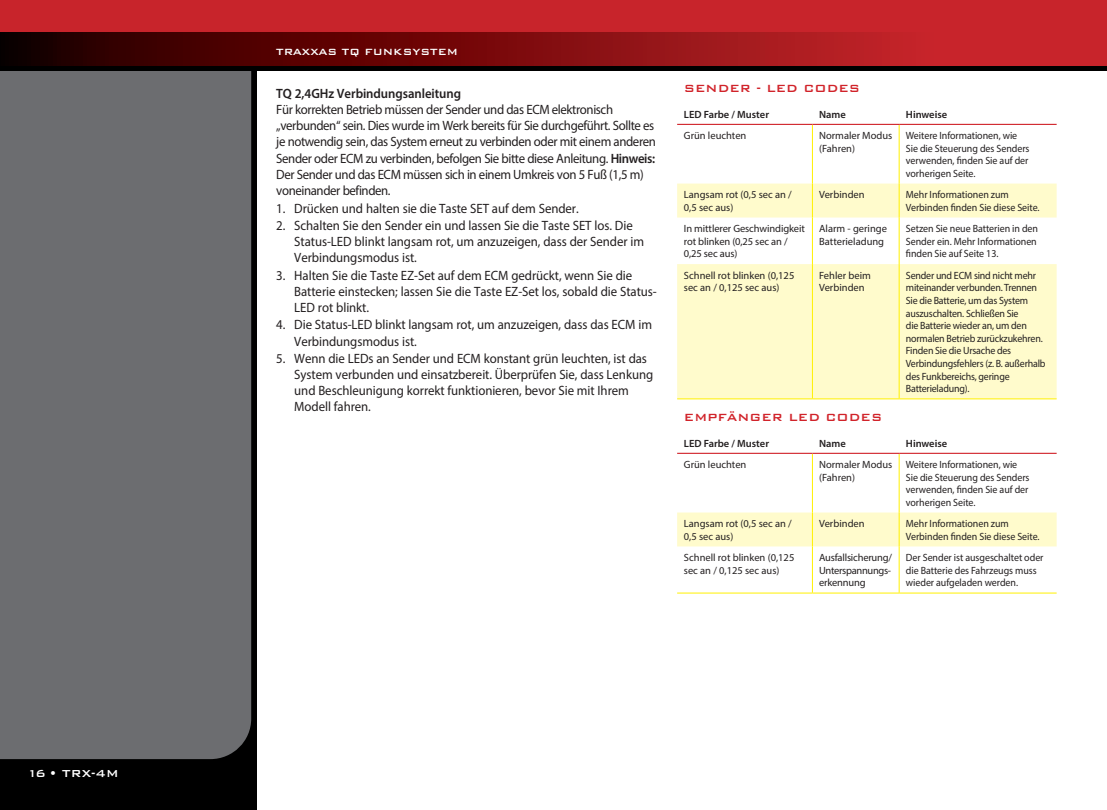
<style>
.page{position:relative;width:1107px;height:810px;background:#fff}
.page>*{position:absolute;margin:0;border:0;box-sizing:border-box;transform-origin:0 0}
.t1{font:500 13.8px "Bank Gothic BT";color:#d1232a}
.t2{font:13.5px/16.2px "Myriad Pro";letter-spacing:-.005em;color:#231f20;scale:.95 1}
.t3{font:13.5px/16.2px "Myriad Pro";letter-spacing:-.03em;color:#231f20;scale:.95 1}
.t4{font:600 13.5px "Myriad Pro";letter-spacing:-.005em;color:#231f20;scale:.95 1}
.t5{font:500 13.5px "Bank Gothic BT";color:#fff}
.t6{font:500 12px "Bank Gothic BT";color:#fff}
.t7{font:10.5px/12.6px "Myriad Pro";letter-spacing:-.005em;color:#231f20;scale:.95 1}
.t8{font:10.5px/12.6px "Myriad Pro";letter-spacing:-.005em;color:#231f20}
.t9{font:600 10.5px "Myriad Pro";color:#231f20}
.s1{font-weight:600}
</style>
<div class="page">
<div style="left:0;top:13px;width:256px;height:797px;background:#000"></div>
<div style="left:0;top:71px;width:251px;height:688px;background:#6c6d70"></div>
<div style="left:0;top:0;width:1107px;height:70px;background:#000"></div>
<div style="left:0;top:0;width:1107px;height:51px;background:#c8242b"></div>
<svg style="left:0;top:32px;width:1107px;height:34px;background:#7f0f12"></svg>
<div style="left:677px;top:184px;width:380px;height:34px;background:#fffbcc"></div>
<div style="left:677px;top:264px;width:380px;height:135px;background:#fffbcc"></div>
<div style="left:677px;top:513px;width:380px;height:33px;background:#fffbcc"></div>
<hr style="left:812px;top:125px;width:1px;height:59px;background:#fff101">
<hr style="left:899px;top:125px;width:1px;height:59px;background:#fff101">
<hr style="left:812px;top:184px;width:1px;height:34px;background:#fff101">
<hr style="left:899px;top:184px;width:1px;height:34px;background:#fff101">
<hr style="left:812px;top:218px;width:1px;height:46px;background:#fff101">
<hr style="left:899px;top:218px;width:1px;height:46px;background:#fff101">
<hr style="left:812px;top:264px;width:1px;height:135px;background:#fff101">
<hr style="left:899px;top:264px;width:1px;height:135px;background:#fff101">
<hr style="left:677px;top:399px;width:135px;height:1px;background:#fff101">
<hr style="left:812px;top:399px;width:87px;height:1px;background:#fff101">
<hr style="left:899px;top:399px;width:158px;height:1px;background:#fff101">
<hr style="left:812px;top:454px;width:1px;height:59px;background:#fff101">
<hr style="left:899px;top:454px;width:1px;height:59px;background:#fff101">
<hr style="left:812px;top:513px;width:1px;height:33px;background:#fff101">
<hr style="left:899px;top:513px;width:1px;height:33px;background:#fff101">
<hr style="left:812px;top:546px;width:1px;height:47px;background:#fff101">
<hr style="left:899px;top:546px;width:1px;height:47px;background:#fff101">
<hr style="left:677px;top:593px;width:135px;height:1px;background:#fff101">
<hr style="left:812px;top:593px;width:87px;height:1px;background:#fff101">
<hr style="left:899px;top:593px;width:158px;height:1px;background:#fff101">
<hr style="left:677px;top:124px;width:135px;height:1px;background:#d1232a">
<hr style="left:812px;top:124px;width:87px;height:1px;background:#d1232a">
<hr style="left:899px;top:124px;width:158px;height:1px;background:#d1232a">
<hr style="left:677px;top:453px;width:135px;height:1px;background:#d1232a">
<hr style="left:812px;top:453px;width:87px;height:1px;background:#d1232a">
<hr style="left:899px;top:453px;width:158px;height:1px;background:#d1232a">
<p class="t5" style="left:27px;top:766px;width:93px">16 • TRX-4M</p>
<p class="t6" style="left:276px;top:45px;width:183px">TRAXXAS TQ FUNKSYSTEM</p>
<p class="t4" style="left:276px;top:85px;width:196px">TQ 2,4GHz Verbindungsanleitung</p>
<p class="t3" style="left:276px;top:101px;width:401px">Für korrekten Betrieb müssen der Sender und das ECM elektronisch „verbunden“ sein. Dies wurde im Werk bereits für Sie durchgeführt. Sollte es je notwendig sein, das System erneut zu verbinden oder mit einem anderen Sender oder ECM zu verbinden, befolgen Sie bitte diese Anleitung. <span class="s1">Hinweis:<br></span>Der Sender und das ECM müssen sich in einem Umkreis von 5 Fuß (1,5 m) voneinander befinden.</p>
<p class="t2" style="left:276px;top:200px;width:320px">1. Drücken und halten sie die Taste SET auf dem Sender.</p>
<p class="t2" style="left:294px;top:217px;width:370px;text-indent:-18px">2. Schalten Sie den Sender ein und lassen Sie die Taste SET los. Die<br>Status-LED blinkt langsam rot, um anzuzeigen, dass der Sender im<br>Verbindungsmodus ist.</p>
<p class="t2" style="left:294px;top:267px;width:383px;text-indent:-18px">3. Halten Sie die Taste EZ-Set auf dem ECM gedrückt, wenn Sie die<br>Batterie einstecken; lassen Sie die Taste EZ-Set los, sobald die Status-<br>LED rot blinkt.</p>
<p class="t2" style="left:294px;top:316px;width:378px;text-indent:-18px">4. Die Status-LED blinkt langsam rot, um anzuzeigen, dass das ECM im<br>Verbindungsmodus ist.</p>
<p class="t2" style="left:294px;top:350px;width:379px;text-indent:-18px">5. Wenn die LEDs an Sender und ECM konstant grün leuchten, ist das System verbunden und einsatzbereit. Überprüfen Sie, dass Lenkung und Beschleunigung korrekt funktionieren, bevor Sie mit Ihrem Modell fahren.</p>
<p class="t1" style="left:684px;top:81px;width:178px">SENDER - LED CODES</p>
<p class="t9" style="left:684px;top:107px;width:87px">LED Farbe / Muster</p>
<p class="t9" style="left:819px;top:107px;width:28px">Name</p>
<p class="t9" style="left:906px;top:107px;width:43px">Hinweise</p>
<p class="t8" style="left:684px;top:129px;width:64px">Grün leuchten</p>
<p class="t8" style="left:819px;top:129px;width:75px">Normaler Modus (Fahren)</p>
<p class="t7" style="left:906px;top:129px;width:132px">Weitere Informationen, wie<br>Sie die Steuerung des Senders verwenden, finden Sie auf der vorherigen Seite.</p>
<p class="t8" style="left:684px;top:188px;width:109px">Langsam rot (0,5 sec an /<br>0,5 sec aus)</p>
<p class="t8" style="left:819px;top:188px;width:47px">Verbinden</p>
<p class="t7" style="left:906px;top:188px;width:142px">Mehr Informationen zum<br>Verbinden finden Sie diese Seite.</p>
<p class="t8" style="left:684px;top:222px;width:123px">In mittlerer Geschwindigkeit rot blinken (0,25 sec an /<br>0,25 sec aus)</p>
<p class="t8" style="left:819px;top:222px;width:69px">Alarm - geringe<br>Batterieladung</p>
<p class="t7" style="left:906px;top:222px;width:141px">Setzen Sie neue Batterien in den<br>Sender ein. Mehr Informationen finden Sie auf Seite 13.</p>
<p class="t8" style="left:684px;top:269px;width:112px">Schnell rot blinken (0,125 sec an / 0,125 sec aus)</p>
<p class="t8" style="left:819px;top:269px;width:53px">Fehler beim<br>Verbinden</p>
<p class="t7" style="left:906px;top:269px;width:149px">Sender und ECM sind nicht mehr miteinander verbunden. Trennen<br>Sie die Batterie, um das System auszuschalten. Schließen Sie<br>die Batterie wieder an, um den normalen Betrieb zurückzukehren.<br>Finden Sie die Ursache des<br>Verbindungsfehlers (z. B. außerhalb des Funkbereichs, geringe<br>Batterieladung).</p>
<p class="t1" style="left:684px;top:410px;width:200px">EMPFÄNGER LED CODES</p>
<p class="t9" style="left:684px;top:436px;width:87px">LED Farbe / Muster</p>
<p class="t9" style="left:819px;top:436px;width:28px">Name</p>
<p class="t9" style="left:906px;top:436px;width:43px">Hinweise</p>
<p class="t8" style="left:684px;top:458px;width:64px">Grün leuchten</p>
<p class="t8" style="left:819px;top:458px;width:75px">Normaler Modus (Fahren)</p>
<p class="t7" style="left:906px;top:458px;width:132px">Weitere Informationen, wie<br>Sie die Steuerung des Senders verwenden, finden Sie auf der vorherigen Seite.</p>
<p class="t8" style="left:684px;top:517px;width:109px">Langsam rot (0,5 sec an /<br>0,5 sec aus)</p>
<p class="t8" style="left:819px;top:517px;width:47px">Verbinden</p>
<p class="t7" style="left:906px;top:517px;width:142px">Mehr Informationen zum<br>Verbinden finden Sie diese Seite.</p>
<p class="t8" style="left:684px;top:551px;width:112px">Schnell rot blinken (0,125 sec an / 0,125 sec aus)</p>
<p class="t8" style="left:819px;top:551px;width:74px;text-align:justify">Ausfallsicherung/ Unterspannungs&shy;erkennung</p>
<p class="t7" style="left:906px;top:551px;width:146px">Der Sender ist ausgeschaltet oder die Batterie des Fahrzeugs muss wieder aufgeladen werden.</p>
</div>
